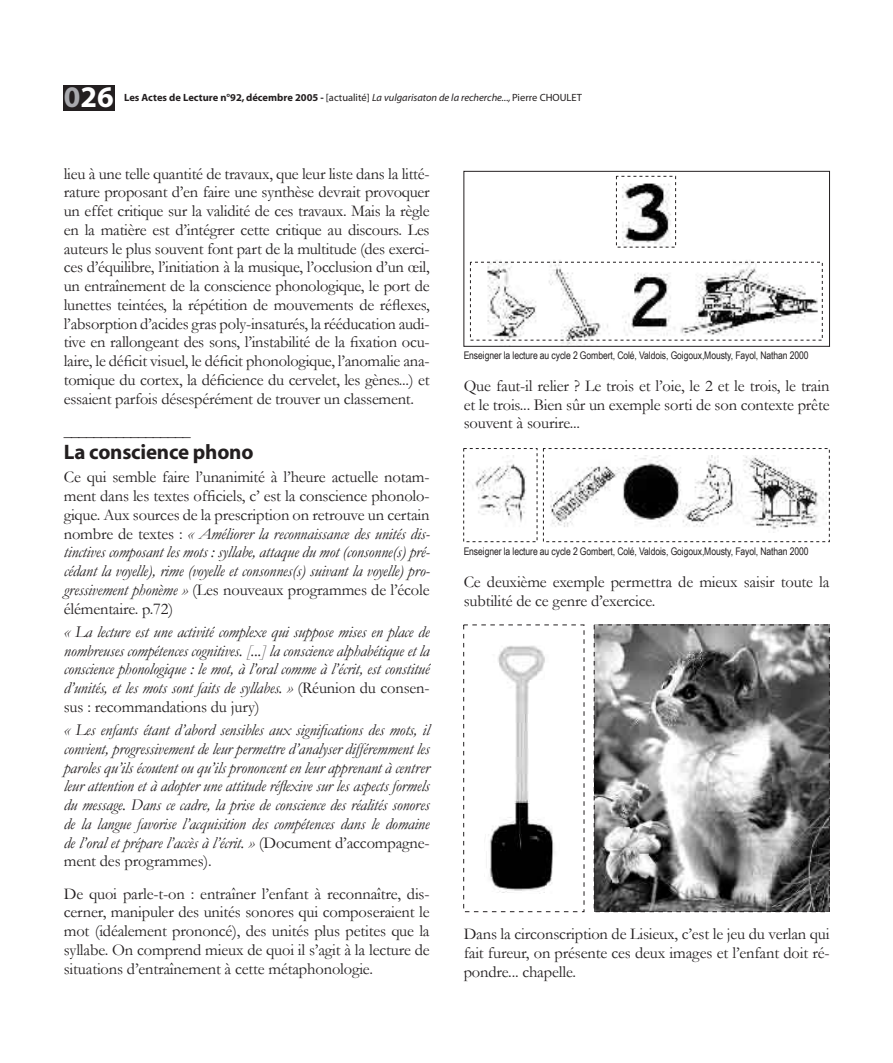
<style>
.page{position:relative;width:893px;height:1063px;background:#fff}
.page>*{position:absolute;margin:0;border:0;box-sizing:border-box;transform-origin:0 0}
.t1{font:700 30px "Myriad";color:#fff}
.t2{font:700 21px "Myriad";letter-spacing:-.01em;color:#231f20}
.t3{font:16.5px/18.8px "Garamond";letter-spacing:-.01em;color:#231f20;text-align:justify}
.t4{font:italic 16.5px/18.8px "Garamond";letter-spacing:-.01em;color:#231f20;text-align:justify}
.t5{font:10.5px "Arial Narrow";letter-spacing:-.01em;color:#231f20}
.t6{font:700 10.5px "Myriad";color:#231f20}
.s1{color:#a8a9ad}
.s2{font-weight:400}
.s3{font-weight:400;font-style:italic}
.s4{font-style:italic}
.s5{font-style:normal}
</style>
<div class="page">
<div style="left:64px;top:85px;width:51px;height:26px;background:#231f20"></div>
<img style="left:469px;top:175px;width:354px;height:170px">
<div style="left:463px;top:171px;width:367px;height:176px;border:1px solid #231f20"></div>
<div style="left:616px;top:176px;width:60px;height:71px;border:1px dashed #231f20"></div>
<img style="left:472px;top:456px;width:352px;height:77px">
<img style="left:596px;top:627px;width:231px;height:283px">
<div style="left:594px;top:625px;width:235px;height:287px;border:1px dashed #231f20"></div>
<img style="left:486px;top:646px;width:68px;height:248px">
<h1 class="t1" style="left:64px;top:79px;width:51px"><span class="s1">0</span>26</h1>
<p class="t6" style="left:124px;top:91px;width:459px">Les Actes de Lecture n°92, décembre 2005 - <span class="s2">[actualité]</span> <span class="s3">La vulgarisaton de la recherche...,</span> <span class="s2">Pierre CHOULET</span></p>
<p class="t3" style="left:64px;top:164px;width:367px">lieu à une telle quantité de travaux, que leur liste dans la litté&shy;rature proposant d’en faire une synthèse devrait provoquer un effet critique sur la validité de ces travaux. Mais la règle en la matière est d’intégrer cette critique au discours. Les auteurs le plus souvent font part de la multitude (des exerci&shy;ces d’équilibre, l’initiation à la musique, l’occlusion d’un œil, un entraînement de la conscience phonologique, le port de lunettes teintées, la répétition de mouvements de réflexes, l’absorption d’acides gras poly-insaturés, la rééducation audi&shy;tive en rallongeant des sons, l’instabilité de la fixation ocu&shy;laire, le déficit visuel, le déficit phonologique, l’anomalie ana&shy;tomique du cortex, la déficience du cervelet, les gènes...) et essaient parfois désespérément de trouver un classement.</p>
<p class="t3" style="left:64px;top:421px;width:129px">_________________</p>
<p class="t2" style="left:64px;top:440px;width:191px">La conscience phono</p>
<p class="t3" style="left:64px;top:468px;width:368px">Ce qui semble faire l’unanimité à l’heure actuelle notam&shy;ment dans les textes officiels, c’ est la conscience phonolo&shy;gique. Aux sources de la prescription on retrouve un certain nombre de textes : <span class="s4">« Améliorer la reconnaissance des unités dis&shy;tinctives composant les mots : syllabe, attaque du mot (consonne(s) pré&shy;cédant la voyelle), rime (voyelle et consonnes(s) suivant la voyelle) pro&shy;gressivement phonème »</span> (Les nouveaux programmes de l’école élémentaire. p.72)</p>
<p class="t4" style="left:64px;top:622px;width:367px">« La lecture est une activité complexe qui suppose mises en place de nombreuses compétences cognitives. [...] la conscience alphabétique et la conscience phonologique : le mot, à l’oral comme à l’écrit, est constitué d’unités, et les mots sont faits de syllabes. » <span class="s5">(Réunion du consen&shy;sus : recommandations du jury)</span></p>
<p class="t4" style="left:64px;top:720px;width:367px">« Les enfants étant d’abord sensibles aux significations des mots, il convient, progressivement de leur permettre d’analyser différemment les paroles qu’ils écoutent ou qu’ils prononcent en leur apprenant à centrer leur attention et à adopter une attitude réflexive sur les aspects formels du message. Dans ce cadre, la prise de conscience des réalités sonores de la langue favorise l’acquisition des compétences dans le domaine de l’oral et prépare l’accès à l’écrit. » <span class="s5">(Document d’accompagne&shy;ment des programmes).</span></p>
<p class="t3" style="left:64px;top:884px;width:367px">De quoi parle-t-on : entraîner l’enfant à reconnaître, dis&shy;cerner, manipuler des unités sonores qui composeraient le mot (idéalement prononcé), des unités plus petites que la syllabe. On comprend mieux de quoi il s’agit à la lecture de situations d’entraînement à cette métaphonologie.</p>
<p class="t5" style="left:464px;top:347px;width:347px">Enseigner la lecture au cycle 2 Gombert, Colé, Valdois, Goigoux,Mousty, Fayol, Nathan 2000</p>
<p class="t3" style="left:464px;top:376px;width:367px">Que faut-il relier ? Le trois et l’oie, le 2 et le trois, le train et le trois... Bien sûr un exemple sorti de son contexte prête souvent à sourire...</p>
<p class="t5" style="left:464px;top:544px;width:347px">Enseigner la lecture au cycle 2 Gombert, Colé, Valdois, Goigoux,Mousty, Fayol, Nathan 2000</p>
<p class="t3" style="left:464px;top:572px;width:367px">Ce deuxième exemple permettra de mieux saisir toute la subtilité de ce genre d’exercice.</p>
<p class="t3" style="left:464px;top:924px;width:367px">Dans la circonscription de Lisieux, c’est le jeu du verlan qui fait fureur, on présente ces deux images et l’enfant doit ré&shy;pondre... chapelle.</p>
</div>
